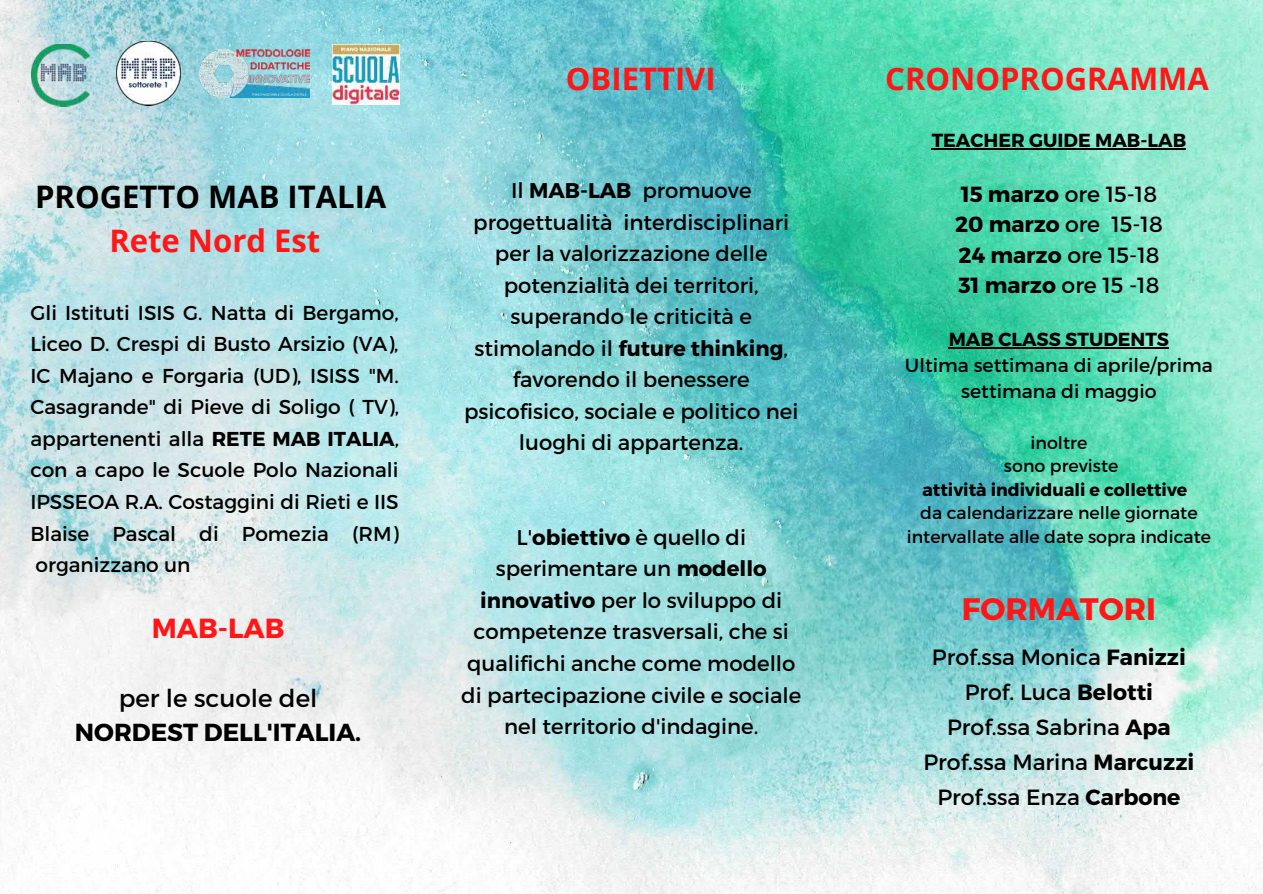
<style>
.page{position:relative;width:1263px;height:894px;background:#fff}
.page>*{position:absolute;margin:0;border:0;box-sizing:border-box;transform-origin:0 0}
.t1{font:700 31.05px "Open Sans";color:#ff1616}
.t2{font:700 31.05px "Open Sans";color:#000}
.t3{font:700 31.05px "Montserrat";color:#ff1616}
.t4{font:700 27.6px "Montserrat";color:#ff1616}
.t5{font:700 24.6px "Montserrat";color:#000}
.t6{font:24.6px "Montserrat";color:#000}
.t7{font:22.05px "Montserrat";color:#000}
.t8{font:21.9px "Montserrat";color:#000}
.t9{font:21.3px/31.5px "Montserrat";color:#000;text-align:center}
.t10{font:20.1px/31.5px "Montserrat";color:#000;text-align:justify}
.t11{font:18.9px/25.8px "Montserrat";color:#000;text-align:center}
.t12{font:700 18.9px "Montserrat";color:#000}
.t13{font:17.4px/23.5px "Montserrat";color:#000;text-align:center}
.t14{font:700 17.4px "Montserrat";color:#000}
.s1{font-weight:700}
</style>
<div class="page">
<img style="left:0;top:0;width:1263px;height:893px">
<hr style="left:932px;top:148px;width:254px;height:1px;background:#000">
<hr style="left:949px;top:347px;width:220px;height:1px;background:#000">
<img style="left:31px;top:45px;width:59px;height:61px">
<img style="left:116px;top:41px;width:64px;height:64px">
<img style="left:200px;top:49px;width:109px;height:49px">
<img style="left:333px;top:45px;width:66px;height:59px">
<p class="t2" style="left:35px;top:175px;width:353px">PROGETTO MAB ITALIA</p>
<p class="t1" style="left:109px;top:218px;width:212px">Rete Nord Est</p>
<p class="t10" style="left:30px;top:296px;width:370px">Gli Istituti ISIS G. Natta di Bergamo, Liceo D. Crespi di Busto Arsizio (VA), IC Majano e Forgaria (UD), ISISS "M.<br>Casagrande" di Pieve di Soligo ( TV), appartenenti alla <span class="s1">RETE MAB ITALIA</span>, con a capo le Scuole Polo Nazionali IPSSEOA R.A. Costaggini di Rieti e IIS Blaise Pascal di Pomezia (RM) organizzano un</p>
<p class="t4" style="left:152px;top:610px;width:134px">MAB-LAB</p>
<p class="t6" style="left:119px;top:682px;width:200px">per le scuole del</p>
<p class="t5" style="left:75px;top:716px;width:288px">NORDEST DELL'ITALIA.</p>
<p class="t1" style="left:566px;top:57px;width:151px">OBIETTIVI</p>
<p class="t1" style="left:885px;top:57px;width:325px">CRONOPROGRAMMA</p>
<p class="t9" style="left:464px;top:174px;width:336px">Il <span class="s1">MAB-LAB</span> promuove progettualità interdisciplinari per la valorizzazione delle potenzialità dei territori, superando le criticità e stimolando il <span class="s1">future thinking</span>, favorendo il benessere psicofisico, sociale e politico nei luoghi di appartenza.</p>
<p class="t9" style="left:461px;top:520px;width:342px">L'<span class="s1">obiettivo</span> è quello di sperimentare un <span class="s1">modello innovativo</span> per lo sviluppo di competenze trasversali, che si qualifichi anche come modello di partecipazione civile e sociale nel territorio d'indagine.</p>
<p class="t12" style="left:932px;top:128px;width:256px">TEACHER GUIDE MAB-LAB</p>
<p class="t8" style="left:961px;top:180px;width:198px"><span class="s1">15 marzo</span> ore 15-18</p>
<p class="t8" style="left:955px;top:210px;width:209px"><span class="s1">20 marzo</span> ore 15-18</p>
<p class="t8" style="left:958px;top:241px;width:203px"><span class="s1">24 marzo</span> ore 15-18</p>
<p class="t8" style="left:958px;top:271px;width:203px"><span class="s1">31 marzo</span> ore 15 -18</p>
<p class="t12" style="left:949px;top:327px;width:222px">MAB CLASS STUDENTS</p>
<p class="t11" style="left:905px;top:351px;width:309px">Ultima settimana di aprile/prima settimana di maggio</p>
<p class="t13" style="left:1031px;top:429px;width:58px">inoltre</p>
<p class="t13" style="left:1004px;top:453px;width:116px">sono previste</p>
<p class="t14" style="left:922px;top:478px;width:267px">attività individuali e collettive</p>
<p class="t13" style="left:907px;top:500px;width:306px">da calendarizzare nelle giornate intervallate alle date sopra indicate</p>
<p class="t3" style="left:962px;top:589px;width:196px">FORMATORI</p>
<p class="t7" style="left:932px;top:643px;width:256px">Prof.ssa Monica <span class="s1">Fanizzi</span></p>
<p class="t7" style="left:965px;top:678px;width:190px">Prof. Luca <span class="s1">Belotti</span></p>
<p class="t7" style="left:947px;top:712px;width:225px">Prof.ssa Sabrina <span class="s1">Apa</span></p>
<p class="t7" style="left:923px;top:747px;width:272px">Prof.ssa Marina <span class="s1">Marcuzzi</span></p>
<p class="t7" style="left:937px;top:782px;width:245px">Prof.ssa Enza <span class="s1">Carbone</span></p>
</div>
